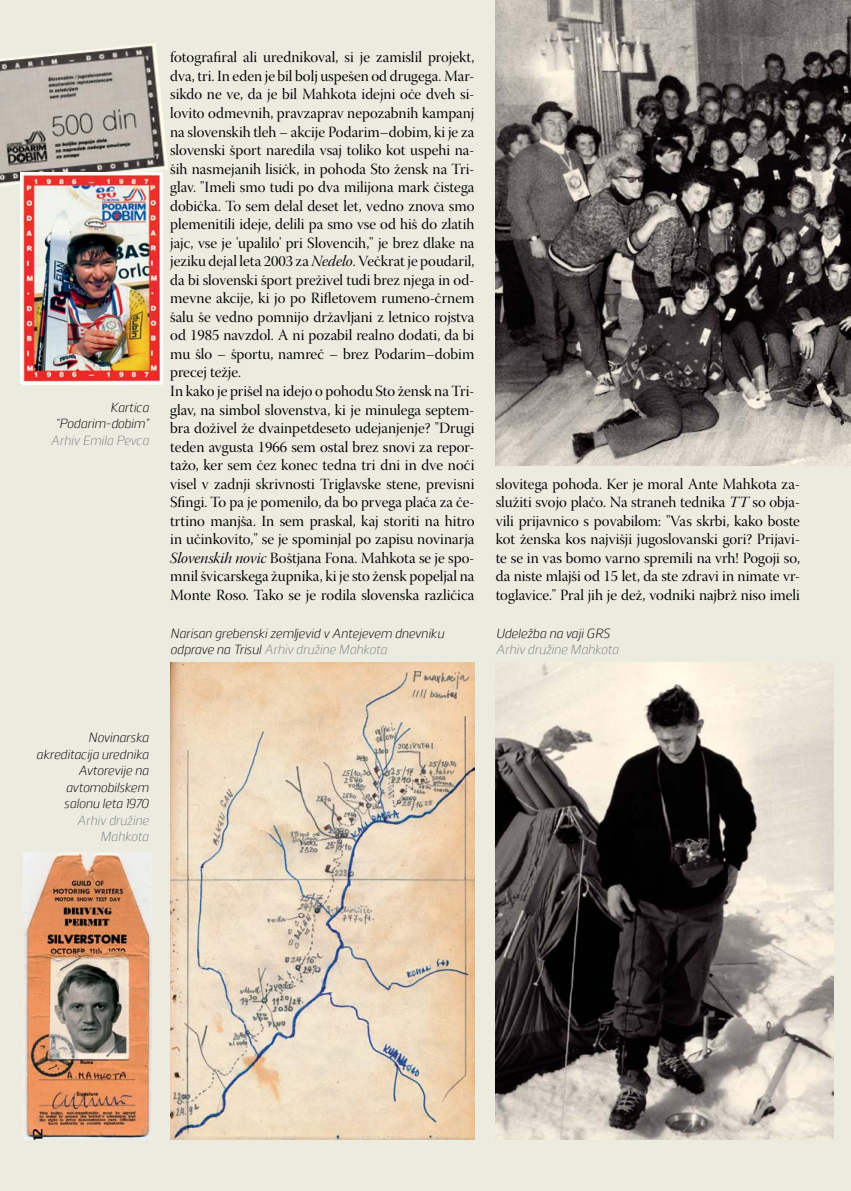
<style>
.page{position:relative;width:851px;height:1191px;background:#fff}
.page>*{position:absolute;margin:0;border:0;box-sizing:border-box;transform-origin:0 0}
.t1{font:15.45px/18.5px "Warnock Pro Disp";color:#000}
.t2{font:700 13.5px "Juhl";color:#000}
.t3{font:italic 300 13.2px/16.5px "Juhl";color:#000;text-align:right}
.t4{font:italic 300 13.2px/16.5px "Juhl";color:#808285;text-align:right}
.s1{font-family:"Warnock Pro It Disp"}
.s2{color:#808285}
</style>
<div class="page">
<div style="left:0;top:0;width:850px;height:1191px;background:#ecebe0"></div>
<img style="left:495px;top:662px;width:338px;height:478px">
<img style="left:170px;top:662px;width:304px;height:478px">
<img style="left:495px;top:0;width:355px;height:465px">
<img style="left:23px;top:852px;width:128px;height:288px">
<img style="left:0;top:43px;width:168px;height:143px">
<img style="left:21px;top:172px;width:142px;height:212px">
<p class="t3" style="left:55px;top:398px;width:95px">Kartica "Podarim-dobim"</p>
<p class="t4" style="left:50px;top:431px;width:100px">Arhiv Emila Pevca</p>
<p class="t1" style="left:170px;top:50px;width:306px">fotografiral ali urednikoval, si je zamislil projekt, dva, tri. In eden je bil bolj uspešen od drugega. Mar&shy;sikdo ne ve, da je bil Mahkota idejni oče dveh si&shy;lovito odmevnih, pravzaprav nepozabnih kampanj na slovenskih tleh – akcije Podarim–dobim, ki je za slovenski šport naredila vsaj toliko kot uspehi na&shy;ših nasmejanih lisičk, in pohoda Sto žensk na Tri&shy;glav. "Imeli smo tudi po dva milijona mark čistega dobička. To sem delal deset let, vedno znova smo plemenitili ideje, delili pa smo vse od hiš do zlatih jajc, vse je 'upalilo' pri Slovencih," je brez dlake na jeziku dejal leta 2003 za <span class="s1">Nedelo</span>. Večkrat je poudaril, da bi slovenski šport preživel tudi brez njega in od&shy;mevne akcije, ki jo po Rifletovem rumeno-črnem šalu še vedno pomnijo državljani z letnico rojstva od 1985 navzdol. A ni pozabil realno dodati, da bi mu šlo – športu, namreč – brez Podarim–dobim precej težje.<br>In kako je prišel na idejo o pohodu Sto žensk na Tri&shy;glav, na simbol slovenstva, ki je minulega septem&shy;bra doživel že dvainpetdeseto udejanjenje? "Drugi teden avgusta 1966 sem ostal brez snovi za repor&shy;tažo, ker sem čez konec tedna tri dni in dve noči visel v zadnji skrivnosti Triglavske stene, previsni Sfingi. To pa je pomenilo, da bo prvega plača za če&shy;trtino manjša. In sem praskal, kaj storiti na hitro in učinkovito," se je spominjal po zapisu novinarja <span class="s1">Slovenskih novic</span> Boštjana Fona. Mahkota se je spo&shy;mnil švicarskega župnika, ki je sto žensk popeljal na Monte Roso. Tako se je rodila slovenska različica</p>
<p class="t3" style="left:170px;top:624px;width:275px;text-align:left">Narisan grebenski zemljevid v Antejevem dnevniku odprave na Trisul <span class="s2">Arhiv družine Mahkota</span></p>
<p class="t1" style="left:495px;top:476px;width:306px;text-align:justify">slovitega pohoda. Ker je moral Ante Mahkota za&shy;služiti svojo plačo. Na straneh tednika <span class="s1">TT</span> so obja&shy;vili prijavnico s povabilom: "Vas skrbi, kako boste kot ženska kos najvišji jugoslovanski gori? Prijavi&shy;te se in vas bomo varno spremili na vrh! Pogoji so, da niste mlajši od 15 let, da ste zdravi in nimate vr&shy;toglavice." Pral jih je dež, vodniki najbrž niso imeli</p>
<p class="t3" style="left:495px;top:624px;width:115px">Udeležba na vaji GRS</p>
<p class="t4" style="left:495px;top:640px;width:124px">Arhiv družine Mahkota</p>
<p class="t3" style="left:36px;top:728px;width:114px">Novinarska akreditacija urednika<br>Avtorevije na avtomobilskem salonu leta 1970</p>
<p class="t4" style="left:77px;top:811px;width:73px">Arhiv družine<br>Mahkota</p>
<p class="t2" style="left:28px;top:1140px;width:13px;rotate:-90deg">12</p>
</div>
